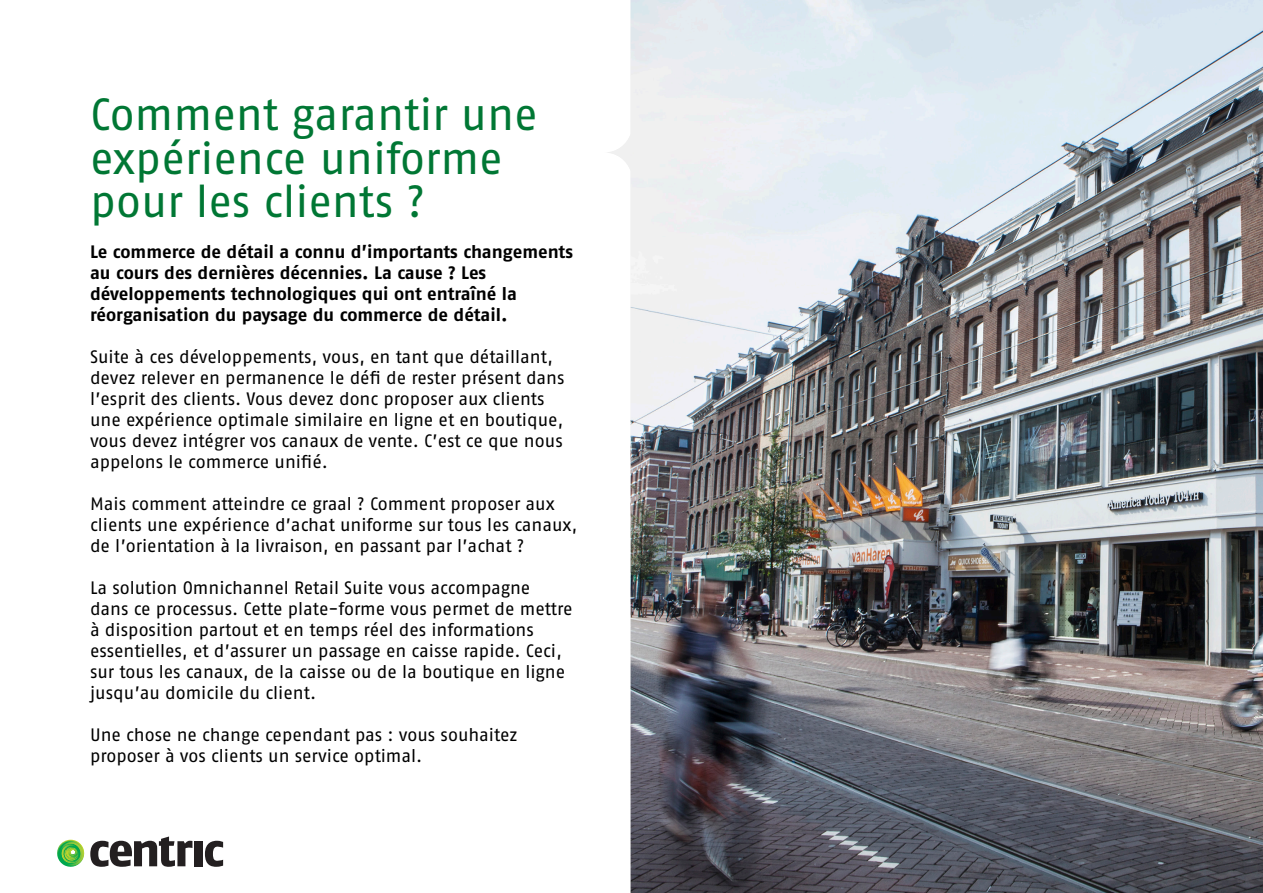
<style>
.page{position:relative;width:1263px;height:893px;background:#fff}
.page>*{position:absolute;margin:0;border:0;box-sizing:border-box;transform-origin:0 0}
.Paragraph_Style_1{font:45px/43.5px "Fago Pro";letter-spacing:-.005em;color:#007734}
.t1{font:18px/21px "Fago Pro";letter-spacing:-.005em;color:#000}
.t2{font:700 18px/21px "Fago Pro";color:#000}
</style>
<div class="page">
<div style="left:195px;top:841px;width:8px;height:25px;background:#231f20"></div>
<svg style="left:205px;top:841px;width:18px;height:26px"></svg>
<svg style="left:57px;top:836px;width:135px;height:31px"></svg>
<img style="left:608px;top:0;width:655px;height:893px">
<p class="Paragraph_Style_1" style="left:90px;top:93px;width:449px">Comment garantir une expérience uniforme pour les clients ?</p>
<p class="t2" style="left:90px;top:241px;width:485px">Le commerce de détail a connu d’importants changements au cours des dernières décennies. La cause ? Les développements technologiques qui ont entraîné la réorganisation du paysage du commerce de détail.</p>
<p class="t1" style="left:90px;top:346px;width:476px">Suite à ces développements, vous, en tant que détaillant, devez relever en permanence le défi de rester présent dans l’esprit des clients. Vous devez donc proposer aux clients une expérience optimale similaire en ligne et en boutique, vous devez intégrer vos canaux de vente. C’est ce que nous appelons le commerce unifié.</p>
<p class="t1" style="left:90px;top:493px;width:489px">Mais comment atteindre ce graal ? Comment proposer aux clients une expérience d’achat uniforme sur tous les canaux, de l’orientation à la livraison, en passant par l’achat ?</p>
<p class="t1" style="left:90px;top:577px;width:484px">La solution Omnichannel Retail Suite vous accompagne dans ce processus. Cette plate-forme vous permet de mettre à disposition partout et en temps réel des informations essentielles, et d’assurer un passage en caisse rapide. Ceci, sur tous les canaux, de la caisse ou de la boutique en ligne jusqu’au domicile du client.</p>
<p class="t1" style="left:90px;top:724px;width:429px">Une chose ne change cependant pas : vous souhaitez proposer à vos clients un service optimal.</p>
</div>
